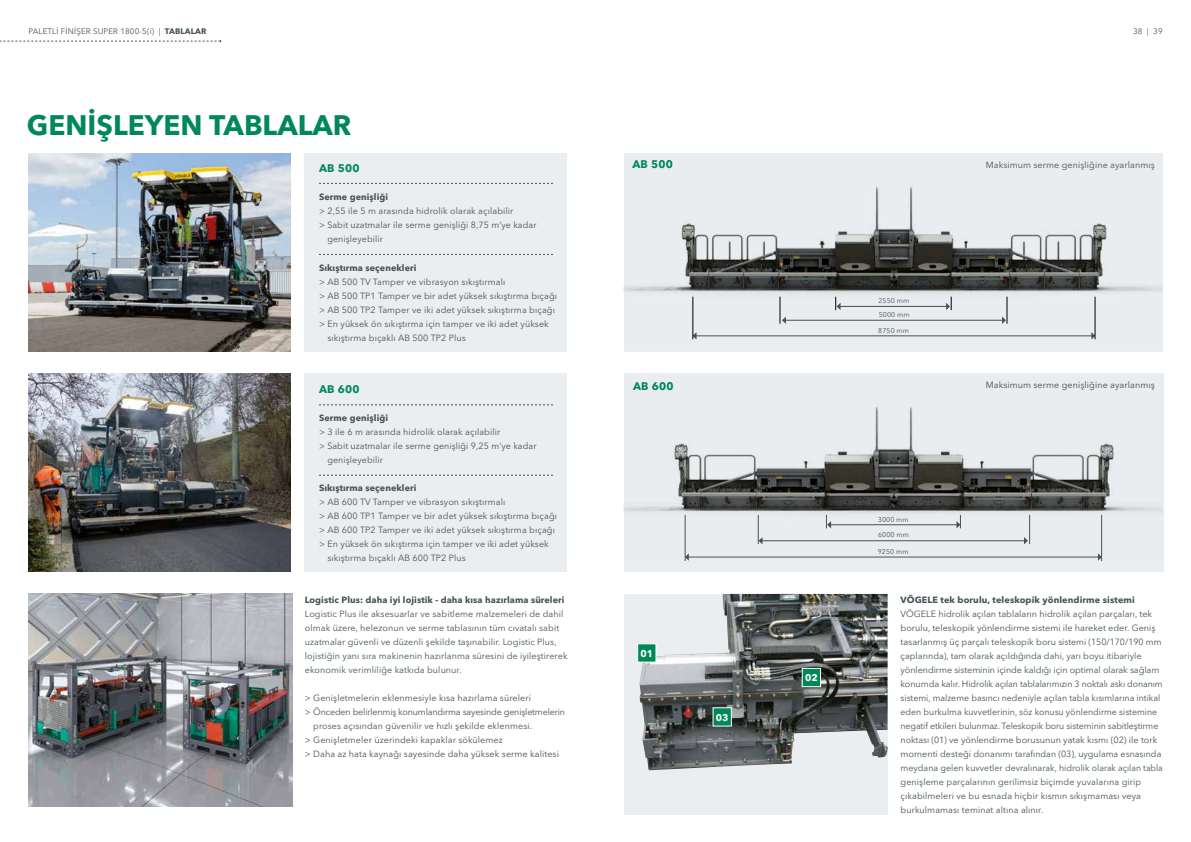
<style>
.page{position:relative;width:1191px;height:842px;background:#fff}
.page>*{position:absolute;margin:0;border:0;box-sizing:border-box;transform-origin:0 0}
.t1{font:700 28px "Avenir Next LT Pro";color:#008858}
.t2{font:700 11px "Avenir Next LT Pro";letter-spacing:.02em;color:#008858}
.t3{font:700 9.8px "Avenir Next LT Pro";color:#fff}
.t4{font:9px/14px "Avenir Next LT Pro";letter-spacing:.01em;color:#455256}
.t5{font:700 9px "Avenir Next LT Pro";letter-spacing:.01em;color:#455256}
.t6{font:9px "Avenir Next LT Pro";letter-spacing:-.02em;color:#455256}
.t7{font:8px "Avenir Next LT Pro";letter-spacing:.02em;color:#455256}
.t8{font:7px "Avenir Next LT Pro";letter-spacing:.01em;color:#455256}
.s1{font-weight:700}
</style>
<div class="page">
<div style="left:305px;top:153px;width:262px;height:198px;background:#ebeef0"></div>
<svg style="left:319px;top:183px;width:234px;height:1px"></svg>
<svg style="left:319px;top:254px;width:234px;height:1px"></svg>
<div style="left:624px;top:153px;width:539px;height:198px;background:#ebeef0"></div>
<div style="left:305px;top:373px;width:262px;height:199px;background:#ebeef0"></div>
<svg style="left:319px;top:405px;width:234px;height:1px"></svg>
<svg style="left:319px;top:475px;width:234px;height:1px"></svg>
<div style="left:624px;top:373px;width:539px;height:199px;background:#ebeef0"></div>
<img style="left:28px;top:593px;width:264px;height:213px">
<img style="left:28px;top:153px;width:263px;height:198px">
<img style="left:624px;top:186px;width:538px;height:154px">
<img style="left:28px;top:373px;width:263px;height:199px">
<img style="left:624px;top:406px;width:538px;height:155px">
<div style="left:624px;top:594px;width:263px;height:220px;background:#ebeef0"></div>
<img style="left:639px;top:594px;width:248px;height:176px">
<svg style="left:638px;top:643px;width:19px;height:20px"></svg>
<svg style="left:712px;top:707px;width:20px;height:20px"></svg>
<svg style="left:801px;top:667px;width:20px;height:21px"></svg>
<svg style="left:0;top:40px;width:221px;height:2px"></svg>
<p class="t7" style="left:28px;top:27px;width:180px">PALETLI FI NIŞER SUPER 1800-5(i) | <span class="s1">TABLALAR</span></p>
<p class="t7" style="left:1133px;top:27px;width:31px">38 | 39</p>
<h1 class="t1" style="left:27px;top:108px;width:326px">GENIŞLEYEN TABLALAR</h1>
<p class="t2" style="left:319px;top:162px;width:42px">AB 500</p>
<p class="t5" style="left:319px;top:192px;width:71px">Serme genişliği</p>
<p class="t4" style="left:319px;top:204px;width:196px">&gt; 2,55 ile 5 m arasında hidrolik olarak açılabilir</p>
<p class="t4" style="left:319px;top:218px;width:219px">&gt; Sabit uzatmalar ile serme genişliği 8,75 m‘ye kadar</p>
<p class="t4" style="left:327px;top:232px;width:57px">genişleyebilir</p>
<p class="t5" style="left:319px;top:262px;width:99px">Sıkıştırma seçenekleri</p>
<p class="t4" style="left:319px;top:274px;width:188px">&gt; AB 500 TV Tamper ve vibrasyon sıkıştırmalı</p>
<p class="t4" style="left:319px;top:288px;width:239px">&gt; AB 500 TP1 Tamper ve bir adet yüksek sıkıştırma bıçağı</p>
<p class="t4" style="left:319px;top:302px;width:237px">&gt; AB 500 TP2 Tamper ve iki adet yüksek sıkıştırma bıçağı</p>
<p class="t4" style="left:319px;top:316px;width:231px">&gt; En yüksek ön sıkıştırma için tamper ve iki adet yüksek</p>
<p class="t4" style="left:327px;top:330px;width:140px">sıkıştırma bıçaklı AB 500 TP2 Plus</p>
<p class="t2" style="left:319px;top:382px;width:42px">AB 600</p>
<p class="t5" style="left:319px;top:413px;width:71px">Serme genişliği</p>
<p class="t4" style="left:319px;top:425px;width:183px">&gt; 3 ile 6 m arasında hidrolik olarak açılabilir</p>
<p class="t4" style="left:319px;top:439px;width:219px">&gt; Sabit uzatmalar ile serme genişliği 9,25 m‘ye kadar</p>
<p class="t4" style="left:327px;top:453px;width:57px">genişleyebilir</p>
<p class="t5" style="left:319px;top:483px;width:99px">Sıkıştırma seçenekleri</p>
<p class="t4" style="left:319px;top:495px;width:188px">&gt; AB 600 TV Tamper ve vibrasyon sıkıştırmalı</p>
<p class="t4" style="left:319px;top:509px;width:239px">&gt; AB 600 TP1 Tamper ve bir adet yüksek sıkıştırma bıçağı</p>
<p class="t4" style="left:319px;top:523px;width:237px">&gt; AB 600 TP2 Tamper ve iki adet yüksek sıkıştırma bıçağı</p>
<p class="t4" style="left:319px;top:537px;width:231px">&gt; En yüksek ön sıkıştırma için tamper ve iki adet yüksek</p>
<p class="t4" style="left:327px;top:551px;width:140px">sıkıştırma bıçaklı AB 600 TP2 Plus</p>
<p class="t5" style="left:305px;top:594px;width:261px">Logistic Plus: daha iyi lojistik - daha kısa hazırlama süreleri</p>
<p class="t4" style="left:305px;top:607px;width:264px">Logistic Plus ile aksesuarlar ve sabitleme malzemeleri de dahil olmak üzere, helezonun ve serme tablasının tüm cıvatalı sabit uzatmalar güvenli ve düzenli şekilde taşınabilir. Logistic Plus, lojistiğin yanı sıra makinenin hazırlanma süresini de iyileştirerek ekonomik verimliliğe katkıda bulunur.</p>
<p class="t4" style="left:305px;top:691px;width:228px">&gt; Genişletmelerin eklenmesiyle kısa hazırlama süreleri</p>
<p class="t6" style="left:305px;top:706px;width:262px">&gt; Önceden belirlenmiş konumlandırma sayesinde genişletmelerin</p>
<p class="t4" style="left:313px;top:719px;width:220px">proses açısından güvenilir ve hızlı şekilde eklenmesi.</p>
<p class="t4" style="left:305px;top:733px;width:199px">&gt; Genişletmeler üzerindeki kapaklar sökülemez</p>
<p class="t4" style="left:305px;top:747px;width:256px">&gt; Daha az hata kaynağı sayesinde daha yüksek serme kalitesi</p>
<p class="t2" style="left:632px;top:158px;width:42px">AB 500</p>
<p class="t4" style="left:985px;top:158px;width:171px">Maksimum serme genişliğine ayarlanmış</p>
<p class="t2" style="left:633px;top:379px;width:42px">AB 600</p>
<p class="t3" style="left:640px;top:647px;width:14px">01</p>
<p class="t3" style="left:716px;top:711px;width:14px">03</p>
<p class="t3" style="left:805px;top:672px;width:14px">02</p>
<p class="t8" style="left:878px;top:296px;width:32px">2550 mm</p>
<p class="t8" style="left:878px;top:326px;width:32px">8750 mm</p>
<p class="t8" style="left:878px;top:310px;width:32px">5000 mm</p>
<p class="t8" style="left:878px;top:515px;width:32px">3000 mm</p>
<p class="t8" style="left:878px;top:531px;width:32px">6000 mm</p>
<p class="t8" style="left:878px;top:547px;width:32px">9250 mm</p>
<p class="t4" style="left:985px;top:378px;width:171px">Maksimum serme genişliğine ayarlanmış</p>
<p class="t5" style="left:900px;top:594px;width:236px">VÖGELE tek borulu, teleskopik yönlendirme sistemi</p>
<p class="t4" style="left:900px;top:607px;width:264px">VÖGELE hidrolik açılan tablaların hidrolik açılan parçaları, tek borulu, teleskopik yönlendirme sistemi ile hareket eder. Geniş tasarlanmış üç parçalı teleskopik boru sistemi (150/170/190 mm çaplarında), tam olarak açıldığında dahi, yarı boyu itibariyle yönlendirme sisteminin içinde kaldığı için optimal olarak sağlam konumda kalır. Hidrolik açılan tablalarımızın 3 noktalı askı donanım sistemi, malzeme basıncı nedeniyle açılan tabla kısımlarına intikal eden burkulma kuvvetlerinin, söz konusu yönlendirme sistemine negatif etkileri bulunmaz. Teleskopik boru sisteminin sabitleştirme noktası (01) ve yönlendirme borusunun yatak kısmı (02) ile tork momenti desteği donanımı tarafından (03), uygulama esnasında meydana gelen kuvvetler devralınarak, hidrolik olarak açılan tabla genişleme parçalarının gerilimsiz biçimde yuvalarına girip çıkabilmeleri ve bu esnada hiçbir kısmın sıkışmaması veya burkulmaması teminat altına alınır.</p>
</div>
